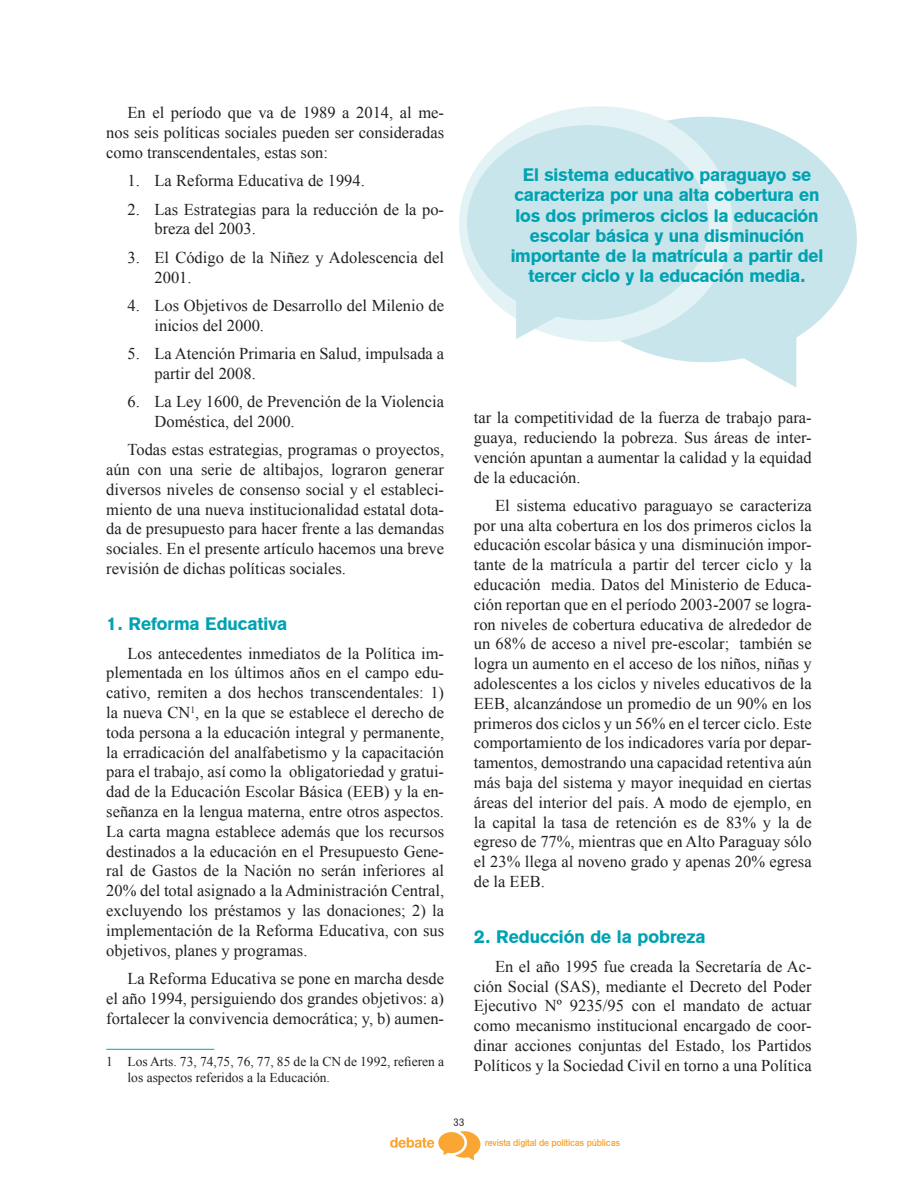
<style>
.page{position:relative;width:918px;height:1188px;background:#fff}
.page>*{position:absolute;margin:0;border:0;box-sizing:border-box;transform-origin:0 0}
.t1{font:18px/20.2px "Gothic 725 BT Black A";letter-spacing:-.01em;color:#00a2b2;text-align:center}
.t2{font:16.5px/19.8px "Times New Roman";color:#231f20;text-align:justify}
.t3{font:13.5px/16.2px "Times New Roman";color:#231f20}
.t4{font:10.5px "Gothic 720 BT Roman B";color:#231f20}
.t5{font:9.6px "Gothic 725 BT Bold A";letter-spacing:-.025em;color:#faa633}
</style>
<div class="page">
<svg style="left:390px;top:1131px;width:90px;height:29px"></svg>
<hr style="left:106px;top:1049px;width:108px;height:1px;background:#00a2b2">
<div style="left:459px;top:106px;width:281px;height:236px;background:#e2f2f5;border-radius:50%"></div>
<svg style="left:620px;top:117px;width:237px;height:270px;fill:#c8e5eb"></svg>
<svg style="left:467px;top:125px;width:242px;height:214px;fill:#c8e5eb"></svg>
<p class="t2" style="left:106px;top:103px;width:339px;text-indent:21px">En el período que va de 1989 a 2014, al me&shy;nos seis políticas sociales pueden ser consideradas como transcendentales, estas son:</p>
<p class="t2" style="left:128px;top:171px;width:239px">1. La Reforma Educativa de 1994.</p>
<p class="t2" style="left:155px;top:199px;width:291px;text-indent:-27px">2. Las Estrategias para la reducción de la po&shy;breza del 2003.</p>
<p class="t2" style="left:155px;top:247px;width:291px;text-indent:-27px">3. El Código de la Niñez y Adolescencia del<br>2001.</p>
<p class="t2" style="left:155px;top:295px;width:291px;text-indent:-27px">4. Los Objetivos de Desarrollo del Milenio de inicios del 2000.</p>
<p class="t2" style="left:155px;top:343px;width:291px;text-indent:-27px">5. La Atención Primaria en Salud, impulsada a partir del 2008.</p>
<p class="t2" style="left:155px;top:391px;width:291px;text-indent:-27px">6. La Ley 1600, de Prevención de la Violencia<br>Doméstica, del 2000.</p>
<p class="t2" style="left:106px;top:439px;width:339px;text-indent:21px">Todas estas estrategias, programas o proyectos, aún con una serie de altibajos, lograron generar diversos niveles de consenso social y el estableci&shy;miento de una nueva institucionalidad estatal dota&shy;da de presupuesto para hacer frente a las demandas sociales. En el presente artículo hacemos una breve revisión de dichas políticas sociales.</p>
<p class="t1" style="left:106px;top:614px;width:183px">1. Reforma Educativa</p>
<p class="t2" style="left:106px;top:643px;width:339px;text-indent:21px">Los antecedentes inmediatos de la Política im&shy;plementada en los últimos años en el campo edu&shy;cativo, remiten a dos hechos transcendentales: 1) la nueva CN<sup>1</sup>, en la que se establece el derecho de toda persona a la educación integral y permanente, la erradicación del analfabetismo y la capacitación para el trabajo, así como la obligatoriedad y gratui&shy;dad de la Educación Escolar Básica (EEB) y la en&shy;señanza en la lengua materna, entre otros aspectos.<br>La carta magna establece además que los recursos destinados a la educación en el Presupuesto Gene&shy;ral de Gastos de la Nación no serán inferiores al 20% del total asignado a la Administración Central, excluyendo los préstamos y las donaciones; 2) la implementación de la Reforma Educativa, con sus objetivos, planes y programas.</p>
<p class="t2" style="left:106px;top:968px;width:339px;text-indent:21px">La Reforma Educativa se pone en marcha desde el año 1994, persiguiendo dos grandes objetivos: a) fortalecer la convivencia democrática; y, b) aumen-</p>
<p class="t3" style="left:128px;top:1053px;width:318px;text-indent:-21px">1 Los Arts. 73, 74,75, 76, 77, 85 de la CN de 1992, refieren a los aspectos referidos a la Educación.</p>
<p class="t1" style="left:511px;top:165px;width:314px">El sistema educativo paraguayo se caracteriza por una alta cobertura en los dos primeros ciclos la educación escolar básica y una disminución importante de la matrícula a partir del tercer ciclo y la educación media.</p>
<p class="t2" style="left:474px;top:408px;width:339px">tar la competitividad de la fuerza de trabajo para&shy;guaya, reduciendo la pobreza. Sus áreas de inter&shy;vención apuntan a aumentar la calidad y la equidad de la educación.</p>
<p class="t2" style="left:474px;top:495px;width:339px;text-indent:21px">El sistema educativo paraguayo se caracteriza por una alta cobertura en los dos primeros ciclos la educación escolar básica y una disminución impor&shy;tante de la matrícula a partir del tercer ciclo y la educación media. Datos del Ministerio de Educa&shy;ción reportan que en el período 2003-2007 se logra&shy;ron niveles de cobertura educativa de alrededor de un 68% de acceso a nivel pre-escolar; también se logra un aumento en el acceso de los niños, niñas y adolescentes a los ciclos y niveles educativos de la EEB, alcanzándose un promedio de un 90% en los primeros dos ciclos y un 56% en el tercer ciclo. Este comportamiento de los indicadores varía por depar&shy;tamentos, demostrando una capacidad retentiva aún más baja del sistema y mayor inequidad en ciertas áreas del interior del país. A modo de ejemplo, en la capital la tasa de retención es de 83% y la de egreso de 77%, mientras que en Alto Paraguay sólo el 23% llega al noveno grado y apenas 20% egresa de la EEB.</p>
<p class="t1" style="left:474px;top:927px;width:233px">2. Reducción de la pobreza</p>
<p class="t2" style="left:474px;top:956px;width:339px;text-indent:21px">En el año 1995 fue creada la Secretaría de Ac&shy;ción Social (SAS), mediante el Decreto del Poder Ejecutivo Nº 9235/95 con el mandato de actuar como mecanismo institucional encargado de coor&shy;dinar acciones conjuntas del Estado, los Partidos Políticos y la Sociedad Civil en torno a una Política</p>
<p class="t4" style="left:454px;top:1116px;width:12px">33</p>
<p class="t5" style="left:485px;top:1137px;width:137px">revista digital de políticas públicas</p>
</div>
